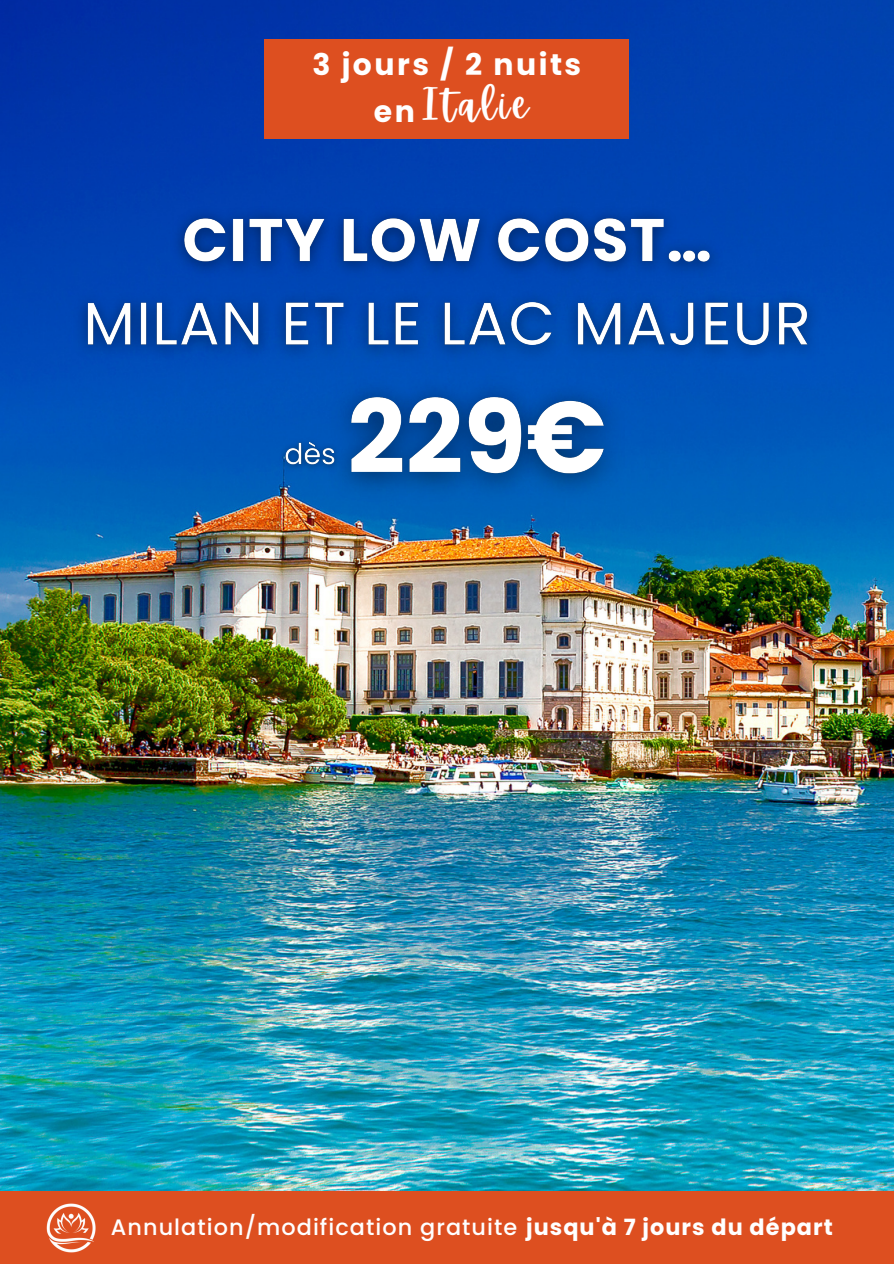
<style>
.page{position:relative;width:894px;height:1264px;background:#fff}
.page>*{position:absolute;margin:0;border:0;box-sizing:border-box;transform-origin:0 0}
.t1{font:40.05px "Apricots";letter-spacing:.085em;color:#fff}
.t2{font:700 29.85px "Poppins";letter-spacing:.085em;color:#fff}
.t3{font:500 22.35px "Poppins";letter-spacing:.045em;color:#fff}
.s1{font-weight:700}
</style>
<div class="page">
<img style="left:0;top:0;width:893px;height:1191px">
<div style="left:0;top:1191px;width:893px;height:72px;background:#dd4f20"></div>
<img style="left:13px;top:1180px;width:110px;height:73px">
<div style="left:265px;top:40px;width:363px;height:99px;background:#dd4f20"></div>
<img style="left:66px;top:198px;width:763px;height:173px">
<img style="left:274px;top:432px;width:40px;height:45px">
<img style="left:314px;top:363px;width:326px;height:151px">
<p class="t2" style="left:312px;top:44px;width:270px">3 jours / 2 nuits</p>
<p class="t2" style="left:374px;top:91px;width:42px">en</p>
<p class="t1" style="left:423px;top:81px;width:107px">Italie</p>
<h4 class="t3" style="left:111px;top:1211px;width:723px">Annulation/modification gratuite <span class="s1">jusqu'à 7 jours du départ</span></h4>
</div>
